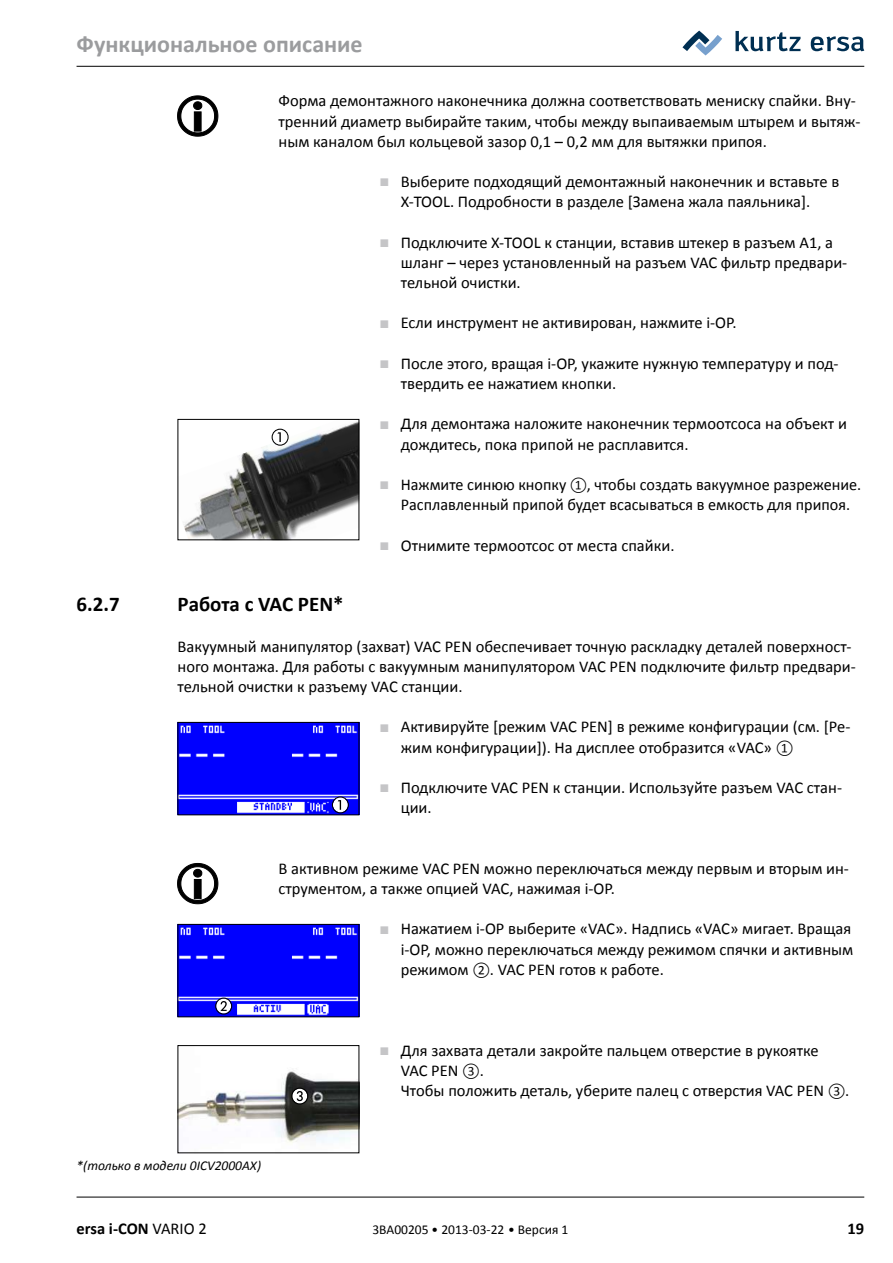
<style>
.page{position:relative;width:893px;height:1263px;background:#fff}
.page>*{position:absolute;margin:0;border:0;box-sizing:border-box;transform-origin:0 0}
.t1{font:700 24px "Calibri";color:#9b9c9e}
.t2{font:700 21px "Calibri";color:#000}
.t3{font:16.5px/20.2px "Calibri";color:#000}
.t4{font:700 16.5px "Calibri";color:#000}
.t5{font:13.5px "Calibri";color:#000}
.t6{font:italic 13.5px "Calibri";color:#000}
.s1{font-family:"Arial";color:#c5c5c7}
.s2{font-size:13.5px}
.s3{font-weight:400}
</style>
<div class="page">
<svg style="left:735px;top:31px;width:65px;height:20px"></svg>
<svg style="left:811px;top:36px;width:53px;height:15px"></svg>
<svg style="left:682px;top:31px;width:40px;height:25px"></svg>
<hr style="left:77px;top:66px;width:787px;height:1px;background:#000">
<hr style="left:77px;top:1197px;width:787px;height:1px;background:#000">
<svg style="left:177px;top:96px;width:41px;height:40px"></svg>
<img style="left:183px;top:421px;width:174px;height:117px">
<svg style="left:272px;top:429px;width:17px;height:17px"></svg>
<div style="left:178px;top:419px;width:181px;height:121px;border:1px solid #000"></div>
<img style="left:180px;top:724px;width:177px;height:89px">
<svg style="left:332px;top:796px;width:17px;height:17px"></svg>
<div style="left:178px;top:722px;width:181px;height:93px;border:1px solid #000"></div>
<svg style="left:177px;top:863px;width:41px;height:41px"></svg>
<img style="left:180px;top:926px;width:177px;height:89px">
<svg style="left:215px;top:997px;width:17px;height:17px"></svg>
<div style="left:178px;top:924px;width:181px;height:93px;border:1px solid #000"></div>
<img style="left:180px;top:1071px;width:177px;height:72px">
<svg style="left:291px;top:1087px;width:17px;height:17px"></svg>
<div style="left:178px;top:1045px;width:181px;height:108px;border:1px solid #000"></div>
<h1 class="t1" style="left:77px;top:29px;width:288px">Функциональное описание</h1>
<p class="t3" style="left:279px;top:91px;width:584px">Форма демонтажного наконечника должна соответствовать мениску спайки. Вну&shy;тренний диаметр выбирайте таким, чтобы между выпаиваемым штырем и вытяж&shy;ным каналом был кольцевой зазор 0,1 – 0,2 мм для вытяжки припоя.</p>
<p class="t3" style="left:379px;top:172px;width:461px;text-align:center"><span class="s1">■</span> Выберите подходящий демонтажный наконечник и вставьте в<br>X-TOOL. Подробности в разделе [Замена жала паяльника].</p>
<p class="t3" style="left:401px;top:232px;width:448px;text-indent:-21px"><span class="s1">■</span> Подключите X-TOOL к станции, вставив штекер в разъем A1, а шланг – через установленный на разъем VAC фильтр предвари&shy;тельной очистки.</p>
<p class="t3" style="left:379px;top:313px;width:359px"><span class="s1">■</span> Если инструмент не активирован, нажмите i-OP.</p>
<p class="t3" style="left:401px;top:353px;width:439px;text-indent:-21px"><span class="s1">■</span> После этого, вращая i-OP, укажите нужную температуру и под&shy;твердить ее нажатием кнопки.</p>
<p class="t3" style="left:401px;top:414px;width:448px;text-indent:-21px"><span class="s1">■</span> Для демонтажа наложите наконечник термоотсоса на объект и дождитесь, пока припой не расплавится.</p>
<p class="t3" style="left:401px;top:474px;width:462px;text-indent:-21px"><span class="s1">■</span> Нажмите синюю кнопку <span class="s2">①</span>, чтобы создать вакуумное разрежение.<br>Расплавленный припой будет всасываться в емкость для припоя.</p>
<p class="t3" style="left:379px;top:535px;width:296px"><span class="s1">■</span> Отнимите термоотсос от места спайки.</p>
<p class="t2" style="left:77px;top:591px;width:45px">6.2.7</p>
<p class="t2" style="left:178px;top:591px;width:168px">Работа с VAC PEN*</p>
<p class="t3" style="left:178px;top:636px;width:680px">Вакуумный манипулятор (захват) VAC PEN обеспечивает точную раскладку деталей поверхност&shy;ного монтажа. Для работы с вакуумным манипулятором VAC PEN подключите фильтр предвари&shy;тельной очистки к разъему VAC станции.</p>
<p class="t3" style="left:401px;top:717px;width:451px;text-indent:-21px"><span class="s1">■</span> Активируйте [режим VAC PEN] в режиме конфигурации (см. [Ре&shy;жим конфигурации]). На дисплее отобразится «VAC» <span class="s2">①</span></p>
<p class="t3" style="left:401px;top:777px;width:443px;text-indent:-21px"><span class="s1">■</span> Подключите VAC PEN к станции. Используйте разъем VAC стан&shy;ции.</p>
<p class="t3" style="left:278px;top:858px;width:572px">В активном режиме VAC PEN можно переключаться между первым и вторым ин&shy;струментом, а также опцией VAC, нажимая i-OP.</p>
<p class="t3" style="left:401px;top:919px;width:454px;text-indent:-21px"><span class="s1">■</span> Нажатием i-OP выберите «VAC». Надпись «VAC» мигает. Вращая i-OP, можно переключаться между режимом спячки и активным режимом <span class="s2">②</span>. VAC PEN готов к работе.</p>
<p class="t6" style="left:77px;top:1156px;width:186px">*(только в модели 0ICV2000AX)</p>
<p class="t3" style="left:401px;top:1040px;width:450px;text-indent:-21px"><span class="s1">■</span> Для захвата детали закройте пальцем отверстие в рукоятке<br>VAC PEN <span class="s2">③</span>.<br>Чтобы положить деталь, уберите палец с отверстия VAC PEN <span class="s2">③</span>.</p>
<p class="t4" style="left:77px;top:1217px;width:132px">ersa i-CON <span class="s3">VARIO 2</span></p>
<p class="t5" style="left:372px;top:1220px;width:197px">3BA00205 • 2013-03-22 • Версия 1</p>
<p class="t4" style="left:847px;top:1217px;width:18px">19</p>
</div>
